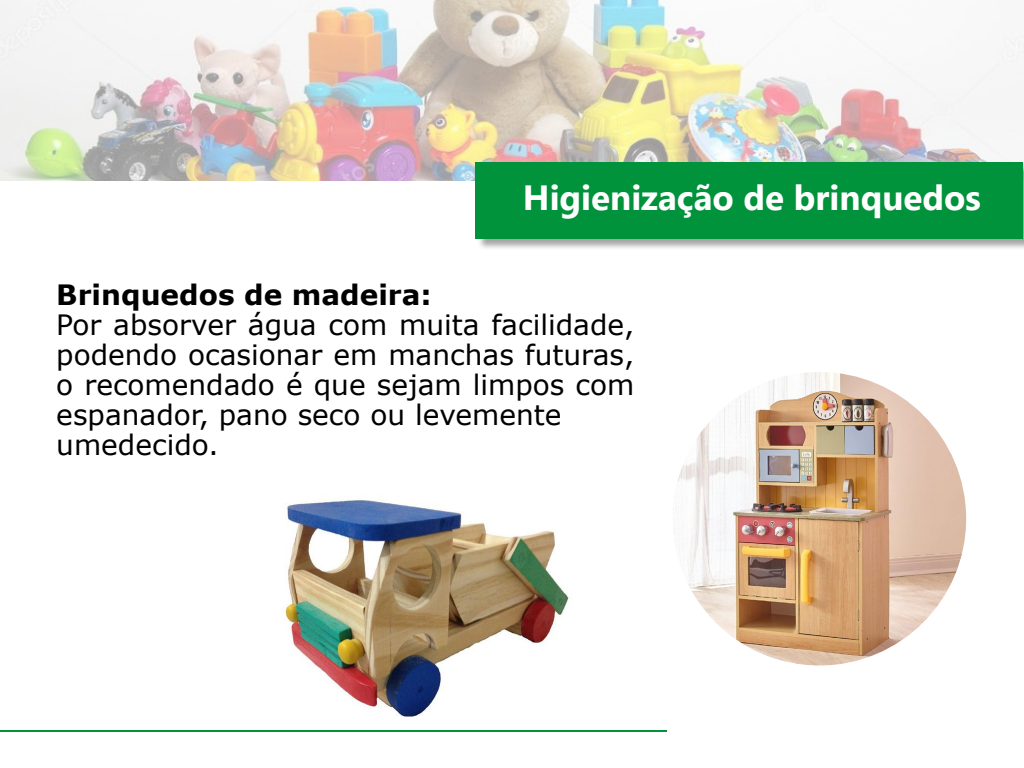
<style>
.page{position:relative;width:1024px;height:768px;background:#fff}
.page>*{position:absolute;margin:0;border:0;box-sizing:border-box;transform-origin:0 0}
.t1{font:700 35px "Segoe UI";color:#fff}
.t2{font:28px/30px "Verdana";color:#000}
.t3{font:700 28px "Verdana";color:#000}
</style>
<div class="page">
<img style="left:0;top:0;width:1024px;height:180px">
<div style="left:477px;top:163px;width:547px;height:88px;background:#000;opacity:.36"></div>
<div style="left:475px;top:162px;width:548px;height:76px;background:#00933b"></div>
<hr style="left:0;top:730px;width:667px;height:2px;background:#00933b">
<img style="left:673px;top:372px;width:293px;height:294px;border-radius:147px">
<img style="left:285px;top:500px;width:284px;height:216px">
<p class="t1" style="left:523px;top:164px;width:460px">Higienização de brinquedos</p>
<p class="t3" style="left:56px;top:275px;width:377px">Brinquedos de madeira:</p>
<p class="t2" style="left:56px;top:309px;width:580px">Por absorver água com muita facilidade, podendo ocasionar em manchas futuras, o recomendado é que sejam limpos com espanador, pano seco ou levemente umedecido.</p>
</div>
